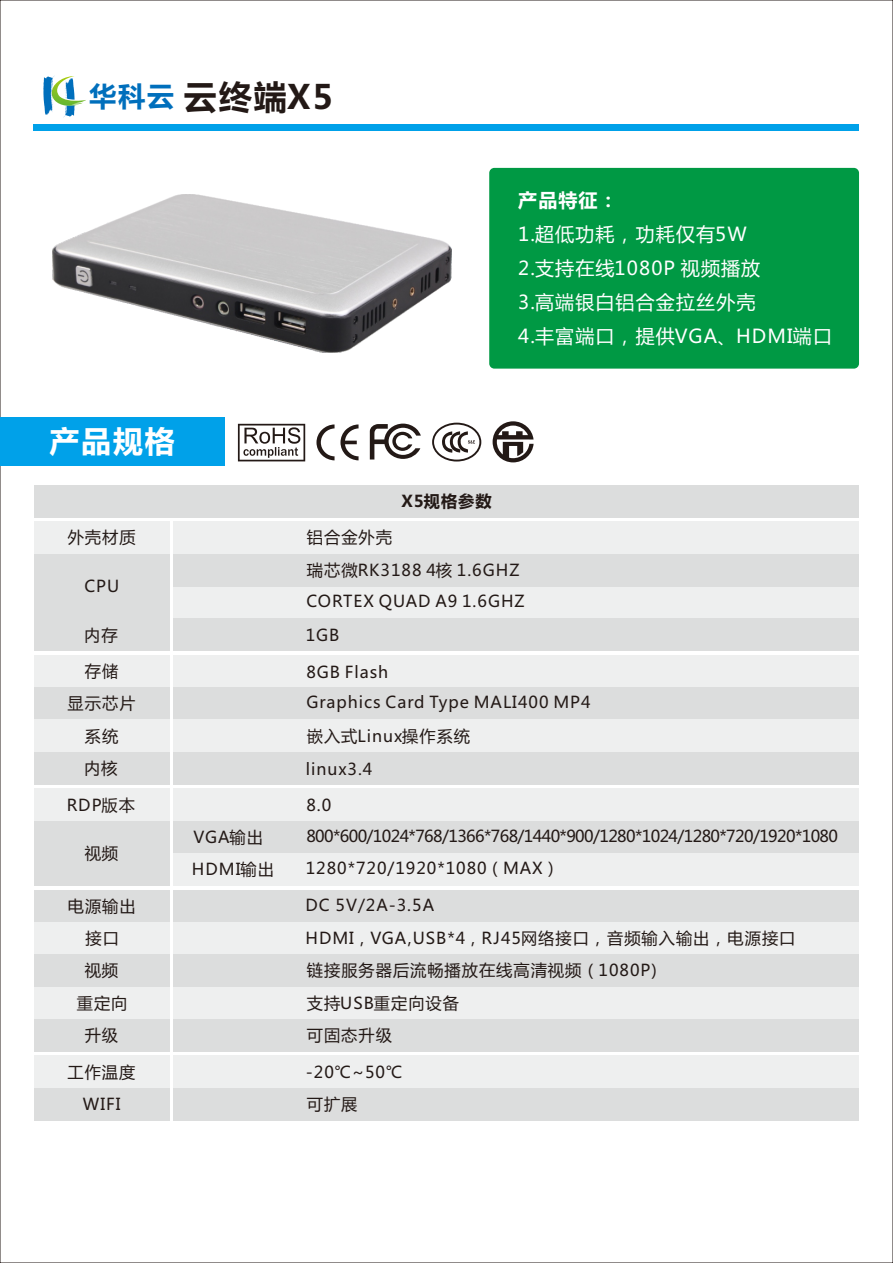
<style>
.page{position:relative;width:893px;height:1263px;background:#fff}
.page>*{position:absolute;margin:0;border:0;box-sizing:border-box;transform-origin:0 0}
.t1{font:700 33.3px "Microsoft Ya Hei";letter-spacing:.06em;color:#231916}
.t2{font:700 30px "Microsoft Ya Hei";color:#fff}
.t3{font:19.05px/33.9px "Microsoft Ya Hei";letter-spacing:.06em;color:#fff}
.t4{font:700 19.05px "Microsoft Ya Hei";color:#fff}
.t5{font:16.2px/32.4px "Microsoft Ya Hei";letter-spacing:.06em;color:#231916}
.t6{font:16.2px/31.7px "Microsoft Ya Hei";letter-spacing:-.04em;color:#231916}
.t7{font:700 16.2px "Microsoft Ya Hei";letter-spacing:.06em;color:#231916}
.s1{font-size:27.3px;color:#006fbc}
</style>
<div class="page">
<div style="left:34px;top:124px;width:825px;height:7px;background:#00a1e9"></div>
<svg style="left:238px;top:424px;width:67px;height:37px"></svg>
<svg style="left:316px;top:424px;width:43px;height:36px"></svg>
<svg style="left:370px;top:424px;width:51px;height:35px"></svg>
<svg style="left:432px;top:423px;width:49px;height:38px"></svg>
<svg style="left:493px;top:421px;width:41px;height:41px"></svg>
<div style="left:0;top:418px;width:224px;height:48px;background:#00a1e9"></div>
<div style="left:489px;top:168px;width:370px;height:201px;background:#094;border-radius:5px"></div>
<div style="left:34px;top:485px;width:825px;height:33px;background:#dcdddd"></div>
<div style="left:34px;top:554px;width:135px;height:64px;background:#dcdddd"></div>
<div style="left:174px;top:522px;width:685px;height:32px;background:#eeefef"></div>
<div style="left:174px;top:586px;width:685px;height:32px;background:#eeefef"></div>
<div style="left:174px;top:618px;width:685px;height:33px;background:#dcdddd"></div>
<div style="left:34px;top:522px;width:135px;height:32px;background:#eeefef"></div>
<div style="left:34px;top:618px;width:135px;height:33px;background:#dcdddd"></div>
<div style="left:174px;top:554px;width:685px;height:32px;background:#dcdddd"></div>
<div style="left:174px;top:655px;width:685px;height:32px;background:#eeefef"></div>
<div style="left:174px;top:687px;width:685px;height:33px;background:#dcdddd"></div>
<div style="left:174px;top:720px;width:685px;height:32px;background:#eeefef"></div>
<div style="left:174px;top:752px;width:685px;height:32px;background:#dcdddd"></div>
<div style="left:174px;top:789px;width:685px;height:32px;background:#eeefef"></div>
<div style="left:174px;top:821px;width:685px;height:32px;background:#dcdddd"></div>
<div style="left:174px;top:853px;width:685px;height:33px;background:#eeefef"></div>
<div style="left:174px;top:890px;width:685px;height:32px;background:#dcdddd"></div>
<div style="left:174px;top:922px;width:685px;height:32px;background:#eeefef"></div>
<div style="left:174px;top:954px;width:685px;height:33px;background:#dcdddd"></div>
<div style="left:174px;top:987px;width:685px;height:32px;background:#eeefef"></div>
<div style="left:174px;top:1019px;width:685px;height:32px;background:#dcdddd"></div>
<div style="left:174px;top:1056px;width:685px;height:32px;background:#eeefef"></div>
<div style="left:174px;top:1088px;width:685px;height:32px;background:#dcdddd"></div>
<div style="left:34px;top:655px;width:135px;height:32px;background:#eeefef"></div>
<div style="left:34px;top:687px;width:135px;height:33px;background:#dcdddd"></div>
<div style="left:34px;top:720px;width:135px;height:32px;background:#eeefef"></div>
<div style="left:34px;top:752px;width:135px;height:32px;background:#dcdddd"></div>
<div style="left:34px;top:789px;width:135px;height:32px;background:#eeefef"></div>
<div style="left:34px;top:821px;width:135px;height:65px;background:#dcdddd"></div>
<div style="left:34px;top:890px;width:135px;height:32px;background:#dcdddd"></div>
<div style="left:34px;top:922px;width:135px;height:32px;background:#eeefef"></div>
<div style="left:34px;top:954px;width:135px;height:33px;background:#dcdddd"></div>
<div style="left:34px;top:987px;width:135px;height:32px;background:#eeefef"></div>
<div style="left:34px;top:1019px;width:135px;height:32px;background:#dcdddd"></div>
<div style="left:34px;top:1056px;width:135px;height:32px;background:#eeefef"></div>
<div style="left:34px;top:1088px;width:135px;height:32px;background:#dcdddd"></div>
<img style="left:53px;top:194px;width:398px;height:158px">
<svg style="left:43px;top:76px;width:43px;height:41px"></svg>
<h1 class="t1" style="left:89px;top:82px;width:245px"><span class="s1">华科云</span>云终端X5</h1>
<h2 class="t2" style="left:49px;top:428px;width:127px">产品规格</h2>
<p class="t4" style="left:518px;top:192px;width:101px">产品特征：</p>
<p class="t3" style="left:518px;top:219px;width:315px">1.超低功耗，功耗仅有5W<br>2.支持在线1080P 视频播放<br>3.高端银白铝合金拉丝外壳<br>4.丰富端口，提供VGA、HDMI端口</p>
<p class="t5" style="left:68px;top:523px;width:69px">外壳材质</p>
<p class="t5" style="left:84px;top:572px;width:36px">CPU</p>
<p class="t5" style="left:84px;top:620px;width:35px">内存</p>
<p class="t5" style="left:68px;top:656px;width:69px;text-align:center">存储<br>显示芯片系统<br>内核</p>
<p class="t5" style="left:67px;top:790px;width:70px">RDP版本</p>
<p class="t5" style="left:85px;top:838px;width:35px">视频</p>
<p class="t5" style="left:68px;top:891px;width:69px;text-align:center">电源输出接口<br>视频<br>重定向升级</p>
<p class="t5" style="left:68px;top:1057px;width:69px;text-align:center">工作温度<br>WIFI</p>
<p class="t5" style="left:192px;top:822px;width:83px">VGA输出<br>HDMI输出</p>
<p class="t7" style="left:401px;top:494px;width:92px">X5规格参数</p>
<p class="t5" style="left:306px;top:523px;width:220px;line-height:31.8px">铝合金外壳<br>瑞芯微RK3188 4核 1.6GHZ<br>CORTEX QUAD A9 1.6GHZ</p>
<p class="t5" style="left:306px;top:620px;width:35px">1GB</p>
<p class="t5" style="left:306px;top:658px;width:286px;line-height:30.3px">8GB Flash<br>Graphics Card Type MALI400 MP4</p>
<p class="t5" style="left:306px;top:721px;width:166px;line-height:33px">嵌入式Linux操作系统linux3.4</p>
<p class="t6" style="left:306px;top:791px;width:534px">8.0<br>800*600/1024*768/1366*768/1440*900/1280*1024/1280*720/1920*1080<br>1280*720/1920*1080（MAX）</p>
<p class="t5" style="left:306px;top:890px;width:491px">DC 5V/2A-3.5A<br>HDMI，VGA,USB*4，RJ45网络接口，音频输入输出，电源接口链接服务器后流畅播放在线高清视频（1080P)<br>支持USB重定向设备<br>可固态升级</p>
<p class="t5" style="left:306px;top:1057px;width:98px;line-height:31.8px">-20℃~50℃可扩展</p>
</div>
